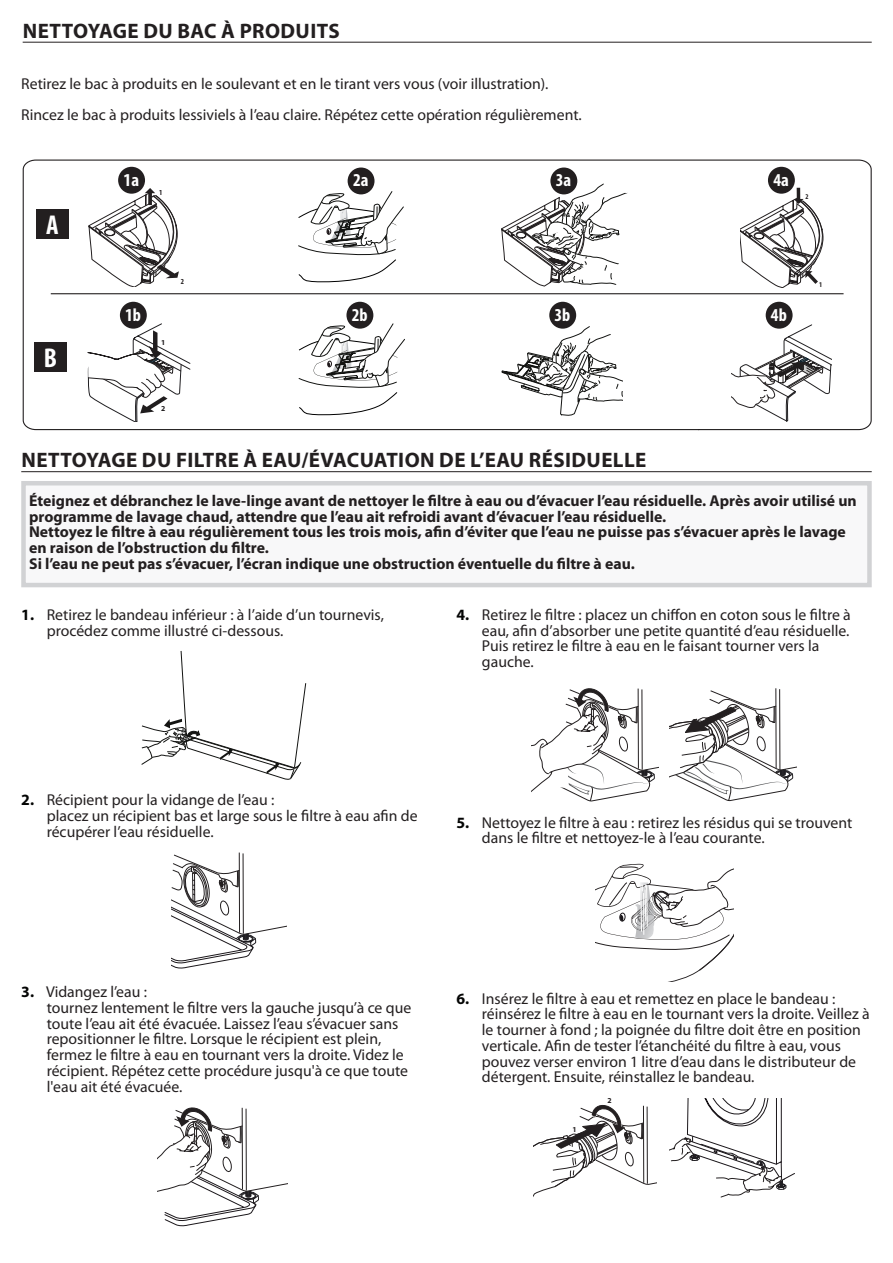
<style>
.page{position:relative;width:893px;height:1263px;background:#fff}
.page>*{position:absolute;margin:0;border:0;box-sizing:border-box;transform-origin:0 0}
.t1{font:700 condensed 27.3px "Myriad Pro";color:#fff}
.Header_14_Underline{font:700 21px "Myriad Pro";letter-spacing:.02em;color:#231f20}
.t2{font:700 condensed 18.15px "Myriad Pro";color:#fff}
.Testo_10_5{font:15.75px/15.8px "Myriad Pro";color:#231f20}
.Header_Bold_Underlin{font:700 15.75px/15.8px "Myriad Pro";color:#231f20}
.t3{font:700 7.65px "Myriad Pro";color:#231f20}
.t4{font:700 condensed 7.65px "Myriad Pro";color:#231f20}
.t5{font:700 7.5px "Myriad Pro";color:#201d1e}
.t6{font:700 condensed 7.35px "Myriad Pro";color:#231f20}
.s1{font-weight:700;color:#040504}
</style>
<div class="page">
<hr style="left:23px;top:42px;width:849px;height:1px;background:#231f20">
<hr style="left:21px;top:471px;width:851px;height:1px;background:#231f20">
<div style="left:24px;top:483px;width:845px;height:102px;background:#f8f8f9"></div>
<div style="left:21px;top:481px;width:851px;height:106px;border:4px solid #d1d2d4"></div>
<svg style="left:141px;top:651px;width:165px;height:129px"></svg>
<svg style="left:171px;top:852px;width:115px;height:116px"></svg>
<svg style="left:158px;top:1107px;width:130px;height:120px"></svg>
<svg style="left:531px;top:688px;width:128px;height:114px"></svg>
<svg style="left:669px;top:688px;width:128px;height:113px"></svg>
<svg style="left:595px;top:863px;width:138px;height:119px"></svg>
<svg style="left:534px;top:1105px;width:122px;height:91px"></svg>
<svg style="left:669px;top:1098px;width:126px;height:99px"></svg>
<svg style="left:23px;top:160px;width:849px;height:270px"></svg>
<svg style="left:88px;top:323px;width:102px;height:99px"></svg>
<svg style="left:501px;top:326px;width:121px;height:90px"></svg>
<svg style="left:731px;top:325px;width:100px;height:96px"></svg>
<svg style="left:298px;top:320px;width:107px;height:97px"></svg>
<svg style="left:297px;top:191px;width:106px;height:94px"></svg>
<svg style="left:502px;top:183px;width:125px;height:103px"></svg>
<svg style="left:741px;top:188px;width:82px;height:100px"></svg>
<svg style="left:89px;top:188px;width:91px;height:98px"></svg>
<div style="left:115px;top:164px;width:33px;height:32px;background:#fff;border-radius:50%"></div>
<div style="left:118px;top:167px;width:27px;height:27px;background:#231f20;border-radius:50%"></div>
<svg style="left:117px;top:299px;width:32px;height:32px"></svg>
<div style="left:120px;top:302px;width:27px;height:27px;background:#231f20;border-radius:50%"></div>
<svg style="left:345px;top:165px;width:32px;height:32px"></svg>
<div style="left:348px;top:168px;width:26px;height:26px;background:#231f20;border-radius:50%"></div>
<svg style="left:344px;top:299px;width:32px;height:32px"></svg>
<div style="left:346px;top:302px;width:27px;height:27px;background:#231f20;border-radius:50%"></div>
<svg style="left:548px;top:165px;width:32px;height:32px"></svg>
<div style="left:550px;top:168px;width:27px;height:26px;background:#231f20;border-radius:50%"></div>
<svg style="left:547px;top:299px;width:32px;height:32px"></svg>
<div style="left:549px;top:302px;width:27px;height:27px;background:#231f20;border-radius:50%"></div>
<div style="left:765px;top:164px;width:32px;height:32px;background:#fff;border-radius:50%"></div>
<div style="left:768px;top:167px;width:27px;height:27px;background:#231f20;border-radius:50%"></div>
<svg style="left:763px;top:299px;width:32px;height:32px"></svg>
<div style="left:766px;top:302px;width:27px;height:27px;background:#231f20;border-radius:50%"></div>
<div style="left:36px;top:210px;width:33px;height:29px;background:#231f20"></div>
<div style="left:34px;top:343px;width:33px;height:29px;background:#231f20"></div>
<hr style="left:51px;top:293px;width:792px;height:1px;background:#231f20">
<p class="Header_14_Underline" style="left:23px;top:17px;width:318px">NETTOYAGE DU BAC À PRODUITS</p>
<p class="Testo_10_5" style="left:21px;top:75px;width:529px">Retirez le bac à produits en le soulevant et en le tirant vers vous (voir illustration).</p>
<p class="Testo_10_5" style="left:21px;top:107px;width:562px">Rincez le bac à produits lessiviels à l’eau claire. Répétez cette opération régulièrement.</p>
<p class="t1" style="left:46px;top:208px;width:14px">A</p>
<p class="t1" style="left:44px;top:340px;width:15px">B</p>
<p class="t2" style="left:124px;top:168px;width:17px">1a</p>
<p class="t4" style="left:159px;top:188px;width:5px">1</p>
<p class="t2" style="left:125px;top:303px;width:17px">1b</p>
<p class="t4" style="left:181px;top:277px;width:5px">2</p>
<p class="t5" style="left:161px;top:338px;width:6px">1</p>
<p class="t5" style="left:161px;top:403px;width:6px">2</p>
<p class="t2" style="left:353px;top:169px;width:17px">2a</p>
<p class="t2" style="left:352px;top:303px;width:17px">2b</p>
<p class="t2" style="left:556px;top:169px;width:17px">3a</p>
<p class="t2" style="left:554px;top:303px;width:17px">3b</p>
<p class="t2" style="left:773px;top:168px;width:17px">4a</p>
<p class="t6" style="left:805px;top:192px;width:5px">2</p>
<p class="t2" style="left:771px;top:303px;width:17px">4b</p>
<p class="t6" style="left:819px;top:280px;width:5px">1</p>
<p class="Header_14_Underline" style="left:21px;top:446px;width:626px">NETTOYAGE DU FILTRE À EAU/ÉVACUATION DE L’EAU RÉSIDUELLE</p>
<p class="Header_Bold_Underlin" style="left:29px;top:492px;width:829px">Éteignez et débranchez le lave-linge avant de nettoyer le filtre à eau ou d’évacuer l’eau résiduelle. Après avoir utilisé un programme de lavage chaud, attendre que l’eau ait refroidi avant d’évacuer l’eau résiduelle.</p>
<p class="Header_Bold_Underlin" style="left:29px;top:524px;width:818px">Nettoyez le filtre à eau régulièrement tous les trois mois, afin d’éviter que l’eau ne puisse pas s’évacuer après le lavage en raison de l’obstruction du filtre.</p>
<p class="Header_Bold_Underlin" style="left:29px;top:555px;width:607px">Si l’eau ne peut pas s’évacuer, l’écran indique une obstruction éventuelle du filtre à eau.</p>
<p class="Testo_10_5" style="left:47px;top:606px;width:339px;text-indent:-26px"><span class="s1">1.</span> Retirez le bandeau inférieur : à l’aide d’un tournevis, procédez comme illustré ci-dessous.</p>
<p class="Testo_10_5" style="left:482px;top:606px;width:370px;text-indent:-26px"><span class="s1">4.</span> Retirez le filtre : placez un chiffon en coton sous le filtre à eau, afin d’absorber une petite quantité d’eau résiduelle.<br>Puis retirez le filtre à eau en le faisant tourner vers la gauche.</p>
<p class="Testo_10_5" style="left:47px;top:792px;width:372px;text-indent:-26px"><span class="s1">2.</span> Récipient pour la vidange de l’eau :<br>placez un récipient bas et large sous le filtre à eau afin de récupérer l’eau résiduelle.</p>
<p class="Testo_10_5" style="left:482px;top:814px;width:372px;text-indent:-26px"><span class="s1">5.</span> Nettoyez le filtre à eau : retirez les résidus qui se trouvent dans le filtre et nettoyez-le à l’eau courante.</p>
<p class="Testo_10_5" style="left:47px;top:984px;width:366px;text-indent:-26px"><span class="s1">3.</span> Vidangez l’eau :<br>tournez lentement le filtre vers la gauche jusqu’à ce que toute l’eau ait été évacuée. Laissez l’eau s’évacuer sans repositionner le filtre. Lorsque le récipient est plein, fermez le filtre à eau en tournant vers la droite. Videz le récipient. Répétez cette procédure jusqu'à ce que toute l'eau ait été évacuée.</p>
<p class="Testo_10_5" style="left:482px;top:990px;width:389px;text-indent:-26px"><span class="s1">6.</span> Insérez le filtre à eau et remettez en place le bandeau : réinsérez le filtre à eau en le tournant vers la droite. Veillez à le tourner à fond ; la poignée du filtre doit être en position verticale. Afin de tester l’étanchéité du filtre à eau, vous pouvez verser environ 1 litre d’eau dans le distributeur de détergent. Ensuite, réinstallez le bandeau.</p>
<p class="t3" style="left:572px;top:1124px;width:6px">1</p>
<p class="t3" style="left:607px;top:1096px;width:6px">2</p>
</div>
